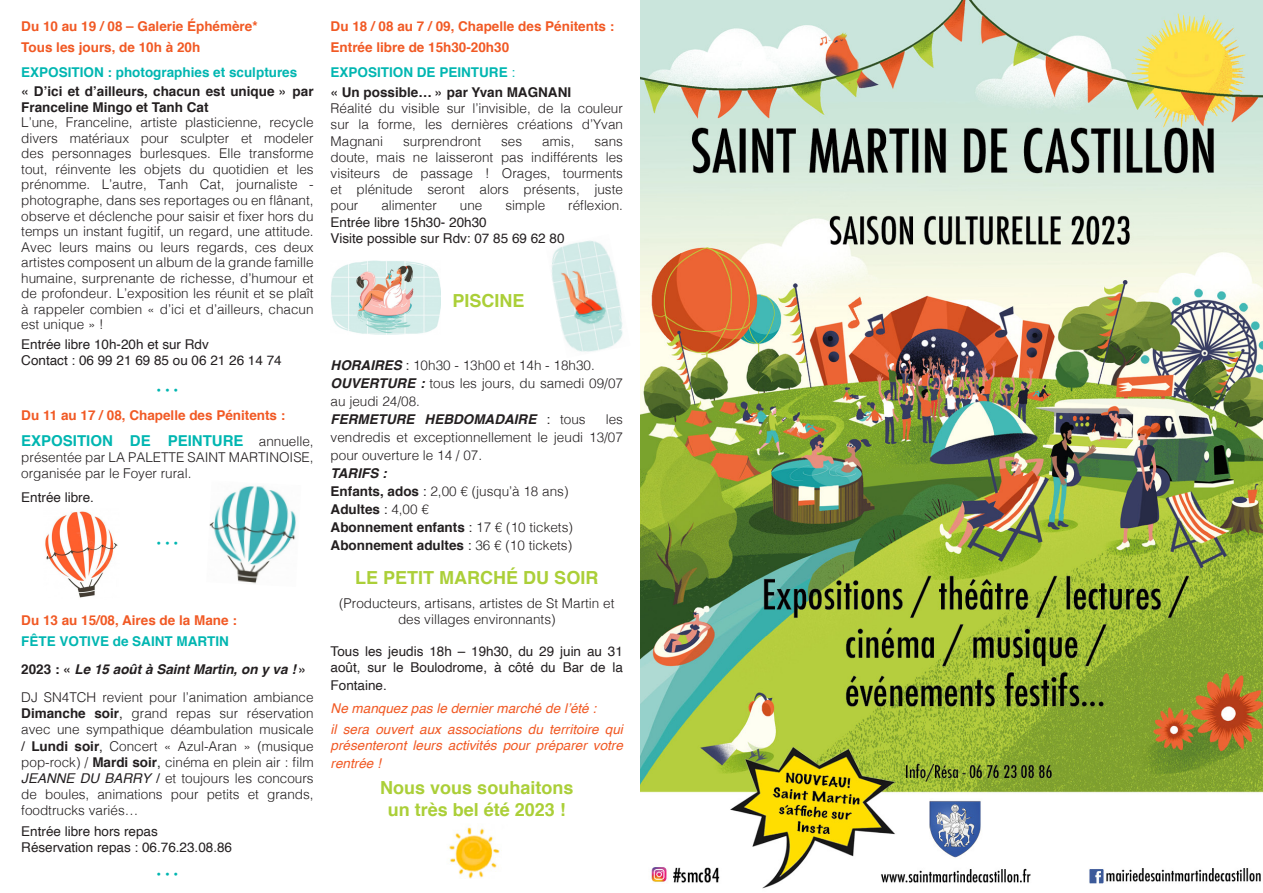
<style>
.page{position:relative;width:1263px;height:893px;background:#fff}
.page>*{position:absolute;margin:0;border:0;box-sizing:border-box;transform-origin:0 0}
.Normal__Web{font:700 18px "Helvetica";color:#abcf38}
.Normal__Web-2{font:700 15px "Helvetica";color:#00b6b1}
.Normal__Web-3{font:300 13.5px/16.2px "Helvetica";color:#231f20;text-align:justify}
.Normal__Web-4{font:13.5px/16.2px "Helvetica";color:#231f20}
.Normal__Web-5{font:700 13.5px "Helvetica";color:#f15924}
.Normal__Web-6{font:700 13.5px/15.6px "Helvetica";color:#231f20}
.Normal__Web-7{font:italic 13.5px/16.2px "Helvetica";color:#f15924}
.t1{font:700 13.5px "Helvetica";color:#00b6b1}
.Normal__Web-8{font:italic 700 13.5px "Helvetica";color:#231f20}
.s1{font-weight:300;font-size:13.5px;color:#231f20}
.s2{font-style:normal}
.s3{font-weight:700}
.s4{font-weight:400}
.s5{font-weight:400;font-style:italic}
.s6{font-weight:700;font-style:italic}
.s7{font-weight:400;font-style:normal}
.s8{font-weight:300;font-style:normal}
.s9{font-weight:300}
</style>
<div class="page">
<img style="left:449px;top:827px;width:53px;height:52px">
<img style="left:640px;top:0;width:623px;height:889px">
<img style="left:331px;top:261px;width:109px;height:74px">
<img style="left:551px;top:240px;width:72px;height:112px">
<img style="left:45px;top:511px;width:73px;height:87px">
<img style="left:209px;top:486px;width:88px;height:98px">
<p class="Normal__Web-5" style="left:21px;top:16px;width:238px">Du 10 au 19 / 08 – Galerie Éphémère*</p>
<p class="Normal__Web-5" style="left:21px;top:36px;width:181px">Tous les jours, de 10h à 20h</p>
<p class="t1" style="left:21px;top:61px;width:278px">EXPOSITION : photographies et sculptures</p>
<p class="Normal__Web-6" style="left:21px;top:84px;width:294px">« D’ici et d’ailleurs, chacun est unique » par<br>Franceline Mingo et Tanh Cat</p>
<p class="Normal__Web-3" style="left:21px;top:114px;width:294px;line-height:15.5px">L’une, Franceline, artiste plasticienne, recycle divers matériaux pour sculpter et modeler des personnages burlesques. Elle transforme tout, réinvente les objets du quotidien et les prénomme. L’autre, Tanh Cat, journaliste - photographe, dans ses reportages ou en flânant, observe et déclenche pour saisir et fixer hors du temps un instant fugitif, un regard, une attitude.<br>Avec leurs mains ou leurs regards, ces deux artistes composent un album de la grande famille humaine, surprenante de richesse, d’humour et de profondeur. L’exposition les réunit et se plaît à rappeler combien « d’ici et d’ailleurs, chacun est unique » !</p>
<p class="Normal__Web-4" style="left:21px;top:337px;width:189px">Entrée libre 10h-20h et sur Rdv</p>
<p class="Normal__Web-4" style="left:21px;top:352px;width:262px">Contact : 06 99 21 69 85 ou 06 21 26 14 74</p>
<p class="t1" style="left:157px;top:380px;width:23px">• • •</p>
<p class="Normal__Web-5" style="left:21px;top:404px;width:266px">Du 11 au 17 / 08, Chapelle des Pénitents :</p>
<p class="Normal__Web-2" style="left:21px;top:428px;width:294px">EXPOSITION DE PEINTURE <span class="s1">annuelle,</span></p>
<p class="Normal__Web-3" style="left:21px;top:448px;width:294px">présentée par LA PALETTE SAINT MARTINOISE, organisée par le Foyer rural.</p>
<p class="Normal__Web-4" style="left:21px;top:489px;width:74px">Entrée libre.</p>
<p class="t1" style="left:157px;top:532px;width:23px">• • •</p>
<p class="Normal__Web-5" style="left:21px;top:609px;width:217px">Du 13 au 15/08, Aires de la Mane :</p>
<p class="t1" style="left:21px;top:630px;width:209px">FÊTE VOTIVE de SAINT MARTIN</p>
<p class="Normal__Web-8" style="left:21px;top:658px;width:287px"><span class="s2">2023 : «</span> Le 15 août à Saint Martin, on y va ! <span class="s2">»</span></p>
<p class="Normal__Web-3" style="left:21px;top:688px;width:294px">DJ SN4TCH revient pour l’animation ambiance <span class="s3">Dimanche soir</span><span class="s4">,</span> grand repas sur réservation avec une sympathique déambulation musicale <span class="s4">/</span> <span class="s3">Lundi soir</span><span class="s4">,</span> Concert « Azul-Aran » (musique pop-rock) / <span class="s3">Mardi soir</span><span class="s4">,</span> cinéma en plein air : film <span class="s5">JEANNE DU BARRY</span> <span class="s4">/</span> et toujours les concours de boules, animations pour petits et grands, foodtrucks variés…</p>
<p class="Normal__Web-4" style="left:21px;top:823px;width:138px">Entrée libre hors repas</p>
<p class="Normal__Web-4" style="left:21px;top:840px;width:212px">Réservation repas : 06.76.23.08.86</p>
<p class="t1" style="left:157px;top:864px;width:23px">• • •</p>
<p class="Normal__Web-5" style="left:331px;top:16px;width:285px">Du 18 / 08 au 7 / 09, Chapelle des Pénitents :</p>
<p class="Normal__Web-5" style="left:331px;top:36px;width:180px">Entrée libre de 15h30-20h30</p>
<p class="t1" style="left:331px;top:61px;width:186px">EXPOSITION DE PEINTURE <span class="s4">:</span></p>
<p class="Normal__Web-6" style="left:331px;top:85px;width:242px">« Un possible… » par Yvan MAGNANI</p>
<p class="Normal__Web-3" style="left:331px;top:99px;width:294px">Réalité du visible sur l’invisible, de la couleur sur la forme, les dernières créations d’Yvan Magnani</p>
<p class="Normal__Web-3" style="left:403px;top:132px;width:80px">surprendront</p>
<p class="Normal__Web-3" style="left:501px;top:132px;width:23px">ses</p>
<p class="Normal__Web-3" style="left:542px;top:132px;width:34px">amis,</p>
<p class="Normal__Web-3" style="left:331px;top:132px;width:294px;text-indent:264px">sans doute, mais ne laisseront pas indifférents les visiteurs de passage ! Orages, tourments et plénitude seront alors présents, juste pour</p>
<p class="Normal__Web-3" style="left:381px;top:197px;width:57px">alimenter</p>
<p class="Normal__Web-3" style="left:460px;top:197px;width:24px">une</p>
<p class="Normal__Web-3" style="left:505px;top:197px;width:41px">simple</p>
<p class="Normal__Web-3" style="left:568px;top:197px;width:56px">réflexion.</p>
<p class="Normal__Web-4" style="left:331px;top:214px;width:158px">Entrée libre 15h30- 20h30</p>
<p class="Normal__Web-4" style="left:331px;top:230px;width:235px">Visite possible sur Rdv: 07 85 69 62 80</p>
<p class="Normal__Web" style="left:452px;top:286px;width:74px">PISCINE</p>
<p class="Normal__Web-3" style="left:331px;top:356px;width:266px"><span class="s6">HORAIRES</span> <span class="s4">:</span> 10h30 - 13h00 et 14h - 18h30.</p>
<p class="Normal__Web-3" style="left:331px;top:373px;width:294px;line-height:18px"><span class="s6">OUVERTURE :</span> tous les jours, du samedi 09/07 au jeudi 24/08.</p>
<p class="Normal__Web-8" style="left:331px;top:408px;width:257px">FERMETURE HEBDOMADAIRE <span class="s7">:</span> <span class="s8">tous</span></p>
<p class="Normal__Web-3" style="left:331px;top:409px;width:294px;line-height:18px;text-indent:275px">les vendredis et exceptionnellement le jeudi 13/07 pour ouverture le 14 / 07.</p>
<p class="Normal__Web-8" style="left:331px;top:462px;width:57px">TARIFS :</p>
<p class="Normal__Web-3" style="left:331px;top:482px;width:239px"><span class="s3">Enfants, ados</span> <span class="s4">:</span> 2,00 € (jusqu’à 18 ans)</p>
<p class="Normal__Web-6" style="left:331px;top:502px;width:100px">Adultes <span class="s4">:</span> <span class="s9">4,00 €</span></p>
<p class="Normal__Web-6" style="left:331px;top:520px;width:244px">Abonnement enfants <span class="s4">:</span> <span class="s9">17 € (10 tickets)</span></p>
<p class="Normal__Web-6" style="left:331px;top:538px;width:243px">Abonnement adultes <span class="s4">:</span> <span class="s9">36 € (10 tickets)</span></p>
<p class="Normal__Web" style="left:355px;top:564px;width:245px">LE PETIT MARCHÉ DU SOIR</p>
<p class="Normal__Web-3" style="left:339px;top:594px;width:277px;text-align:center">(Producteurs, artisans, artistes de St Martin et des villages environnants)</p>
<p class="Normal__Web-4" style="left:331px;top:643px;width:294px">Tous les jeudis 18h – 19h30, du 29 juin au 31 août, sur le Boulodrome, à côté du Bar de la</p>
<p class="Normal__Web-4" style="left:331px;top:677px;width:58px">Fontaine.</p>
<p class="Normal__Web-7" style="left:331px;top:701px;width:267px">Ne manquez pas le dernier marché de l’été :</p>
<p class="Normal__Web-7" style="left:331px;top:721px;width:294px">il sera ouvert aux associations du territoire qui présenteront leurs activités pour préparer votre</p>
<p class="Normal__Web-7" style="left:331px;top:756px;width:52px">rentrée !</p>
<p class="Normal__Web" style="left:380px;top:773px;width:195px">Nous vous souhaitons</p>
<p class="Normal__Web" style="left:388px;top:795px;width:180px">un très bel été 2023 !</p>
</div>
